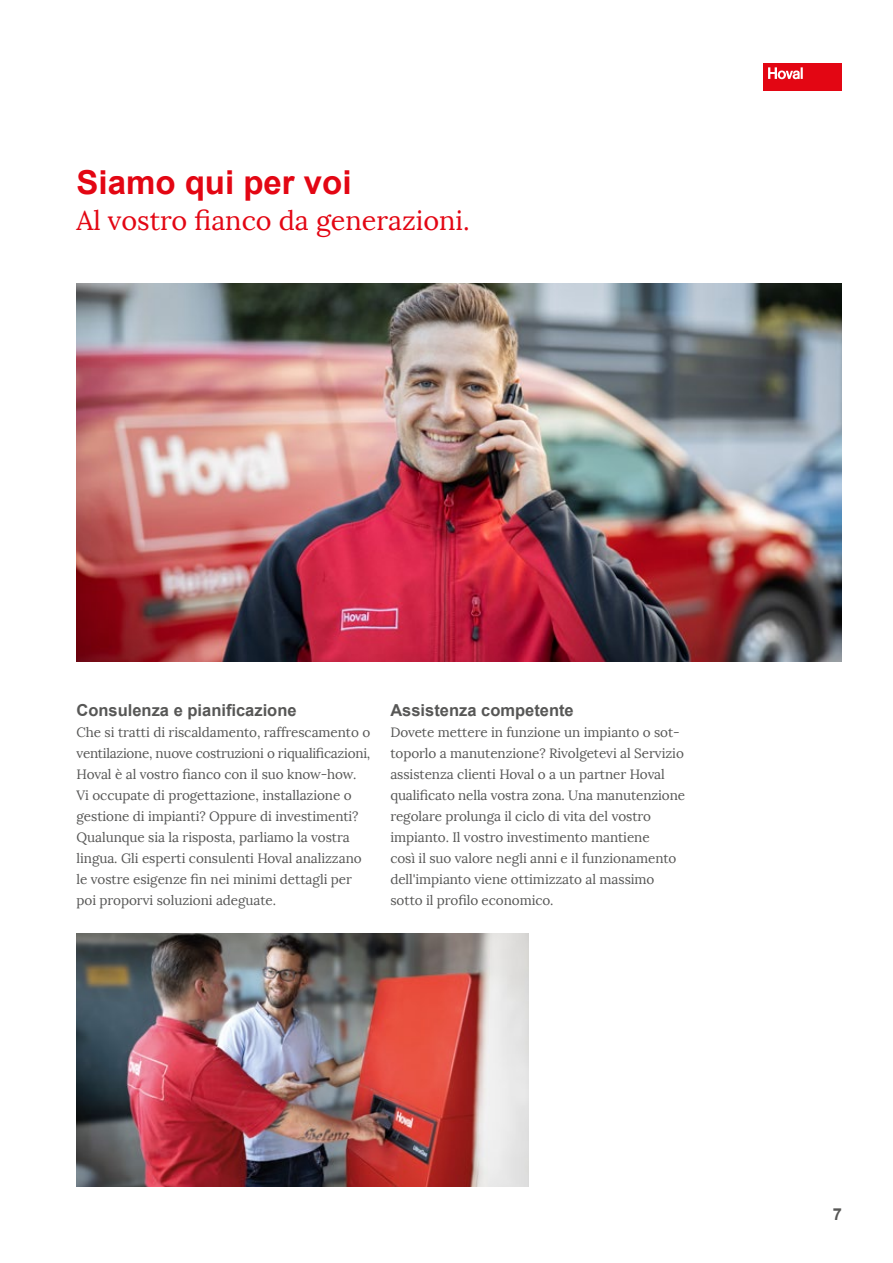
<style>
.page{position:relative;width:893px;height:1263px;background:#fff}
.page>*{position:absolute;margin:0;border:0;box-sizing:border-box;transform-origin:0 0}
.t1{font:700 33px "Arial";color:#e30613}
.t2{font:27px "Lora";color:#e30613}
.t3{font:700 16.5px "Arial";color:#575756}
.t4{font:13.5px/21px "Lora";letter-spacing:-.005em;color:#575756}
</style>
<div class="page">
<img style="left:77px;top:283px;width:765px;height:378px">
<img style="left:77px;top:934px;width:451px;height:252px">
<div style="left:763px;top:63px;width:79px;height:27px;background:#e30613"></div>
<svg style="left:768px;top:67px;width:35px;height:12px"></svg>
<h1 class="t1" style="left:77px;top:159px;width:277px">Siamo qui per voi</h1>
<h2 class="t2" style="left:77px;top:204px;width:395px">Al vostro fianco da generazioni.</h2>
<p class="t3" style="left:77px;top:699px;width:222px">Consulenza e pianificazione</p>
<p class="t4" style="left:77px;top:722px;width:295px">Che si tratti di riscaldamento, raffrescamento o ventilazione, nuove costruzioni o riqualificazioni, Hoval è al vostro fianco con il suo know-how.<br>Vi occupate di progettazione, installazione o gestione di impianti? Oppure di investimenti?<br>Qualunque sia la risposta, parliamo la vostra lingua. Gli esperti consulenti Hoval analizzano le vostre esigenze fin nei minimi dettagli per poi proporvi soluzioni adeguate.</p>
<p class="t3" style="left:390px;top:699px;width:185px">Assistenza competente</p>
<p class="t4" style="left:390px;top:722px;width:296px">Dovete mettere in funzione un impianto o sot‑ toporlo a manutenzione? Rivolgetevi al Servizio assistenza clienti Hoval o a un partner Hoval qualificato nella vostra zona. Una manutenzione regolare prolunga il ciclo di vita del vostro impianto. Il vostro investimento mantiene<br>così il suo valore negli anni e il funzionamento dell'impianto viene ottimizzato al massimo sotto il profilo economico.</p>
<p class="t3" style="left:833px;top:1203px;width:11px">7</p>
</div>
